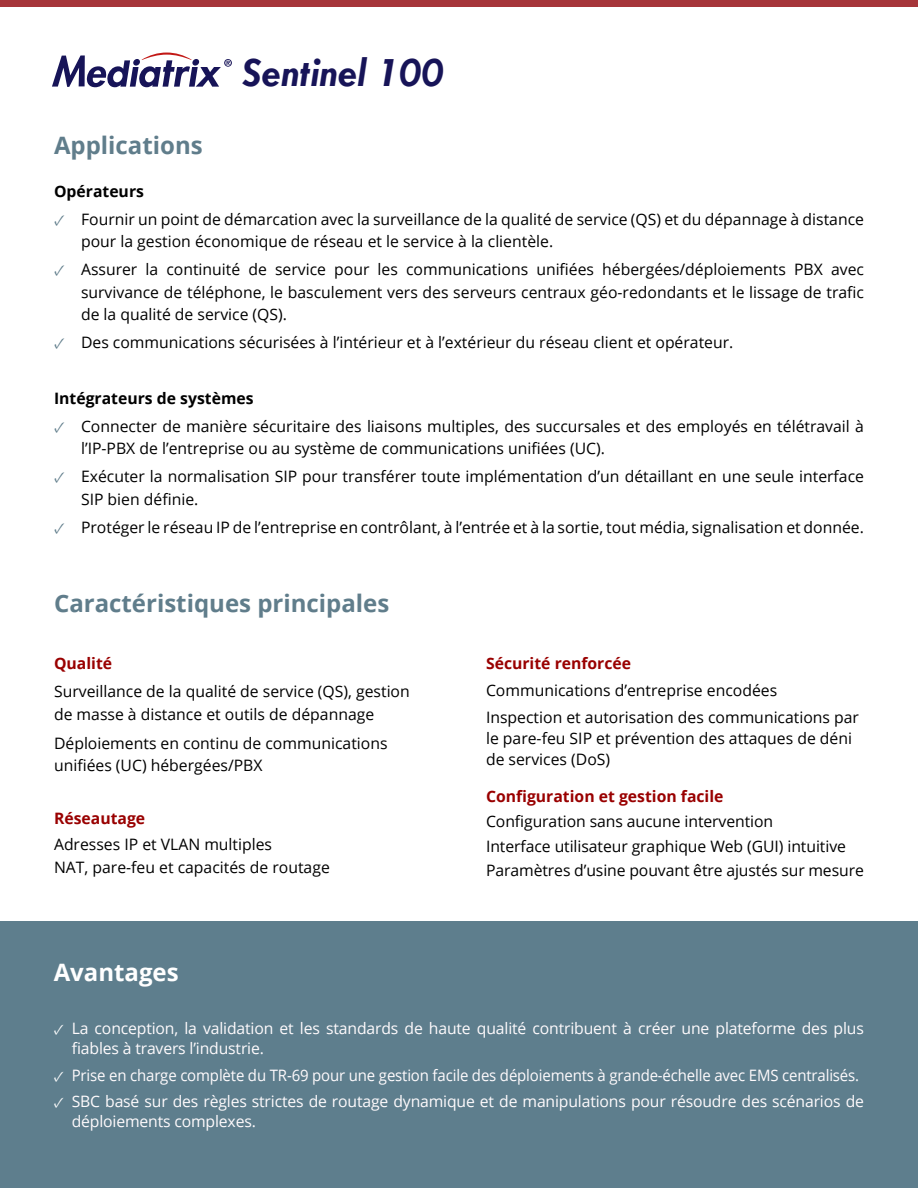
<style>
.page{position:relative;width:918px;height:1188px;background:#fff}
.page>*{position:absolute;margin:0;border:0;box-sizing:border-box;transform-origin:0 0}
.t1{font:italic 700 42px "Tw Cen";color:#171458}
.t2{font:700 24px "Open Sans";color:#607d8b}
.t3{font:700 24px "Open Sans";color:#fff}
.t4{font:15.75px/22.5px "Open Sans";color:#000}
.t5{font:15.75px/19.5px "Open Sans";letter-spacing:-.01em;color:#fffbfd}
.t6{font:15.75px "Open Sans";letter-spacing:-.01em;color:#fffbfd;scale:.95 1}
.t7{font:700 15.75px "Open Sans";color:#900}
.t8{font:700 15.75px "Open Sans";color:#000}
.s1{font-family:"Minion Pro";color:#607d8b}
.s2{font-family:"Minion Pro";font-size:15px;color:#fff}
</style>
<div class="page">
<div style="left:0;top:0;width:918px;height:7px;background:#a6353a"></div>
<div style="left:0;top:921px;width:918px;height:267px;background:#5e7e8d"></div>
<svg style="left:52px;top:53px;width:180px;height:34px"></svg>
<h2 class="t2" style="left:54px;top:128px;width:150px">Applications</h2>
<h1 class="t1" style="left:243px;top:47px;width:203px">Sentinel 100</h1>
<p class="t8" style="left:54px;top:180px;width:91px">Opérateurs</p>
<p class="t4" style="left:81px;top:207px;width:785px;text-indent:-27px"><span class="s1">✓</span> Fournir un point de démarcation avec la surveillance de la qualité de service (QS) et du dépannage à distance pour la gestion économique de réseau et le service à la clientèle.</p>
<p class="t4" style="left:81px;top:258px;width:784px;text-align:justify;text-indent:-27px"><span class="s1">✓</span> Assurer la continuité de service pour les communications unifiées hébergées/déploiements PBX avec survivance de téléphone, le basculement vers des serveurs centraux géo-redondants et le lissage de trafic de la qualité de service (QS).</p>
<p class="t4" style="left:54px;top:331px;width:681px"><span class="s1">✓</span> Des communications sécurisées à l’intérieur et à l’extérieur du réseau client et opérateur.</p>
<p class="t8" style="left:54px;top:387px;width:201px">Intégrateurs de systèmes</p>
<p class="t4" style="left:81px;top:414px;width:785px;text-indent:-27px"><span class="s1">✓</span> Connecter de manière sécuritaire des liaisons multiples, des succursales et des employés en télétravail à l’IP-PBX de l’entreprise ou au système de communications unifiées (UC).</p>
<p class="t4" style="left:81px;top:465px;width:785px;text-indent:-27px"><span class="s1">✓</span> Exécuter la normalisation SIP pour transférer toute implémentation d’un détaillant en une seule interface<br>SIP bien définie.</p>
<p class="t4" style="left:54px;top:515px;width:811px"><span class="s1">✓</span> Protéger le réseau IP de l’entreprise en contrôlant, à l’entrée et à la sortie, tout média, signalisation et donnée.</p>
<h2 class="t2" style="left:54px;top:587px;width:337px">Caractéristiques principales</h2>
<p class="t7" style="left:54px;top:652px;width:60px">Qualité</p>
<p class="t4" style="left:54px;top:680px;width:357px">Surveillance de la qualité de service (QS), gestion de masse à distance et outils de dépannage</p>
<p class="t4" style="left:54px;top:731px;width:335px">Déploiements en continu de communications unifiées (UC) hébergées/PBX</p>
<p class="t7" style="left:54px;top:807px;width:93px">Réseautage</p>
<p class="t4" style="left:54px;top:833px;width:277px">Adresses IP et VLAN multiples<br>NAT, pare-feu et capacités de routage</p>
<h2 class="t3" style="left:54px;top:955px;width:127px">Avantages</h2>
<p class="t7" style="left:486px;top:652px;width:147px">Sécurité renforcée</p>
<p class="t4" style="left:486px;top:676px;width:375px;line-height:27.3px">Communications d’entreprise encodées<br>Inspection et autorisation des communications par</p>
<p class="t4" style="left:486px;top:728px;width:368px;line-height:21px">le pare-feu SIP et prévention des attaques de déni de services (DoS)</p>
<p class="t7" style="left:486px;top:786px;width:239px">Configuration et gestion facile</p>
<p class="t4" style="left:486px;top:809px;width:379px;line-height:24.6px">Configuration sans aucune intervention<br>Interface utilisateur graphique Web (GUI) intuitive<br>Paramètres d’usine pouvant être ajustés sur mesure</p>
<p class="t5" style="left:72px;top:1019px;width:794px;text-indent:-18px"><span class="s2">✓</span> La conception, la validation et les standards de haute qualité contribuent à créer une plateforme des plus fiables à travers l’industrie.</p>
<p class="t6" style="left:54px;top:1064px;width:849px"><span class="s2">✓</span> Prise en charge complète du TR-69 pour une gestion facile des déploiements à grande-échelle avec EMS centralisés.</p>
<p class="t5" style="left:72px;top:1091px;width:794px;text-indent:-18px"><span class="s2">✓</span> SBC basé sur des règles strictes de routage dynamique et de manipulations pour résoudre des scénarios de déploiements complexes.</p>
</div>
